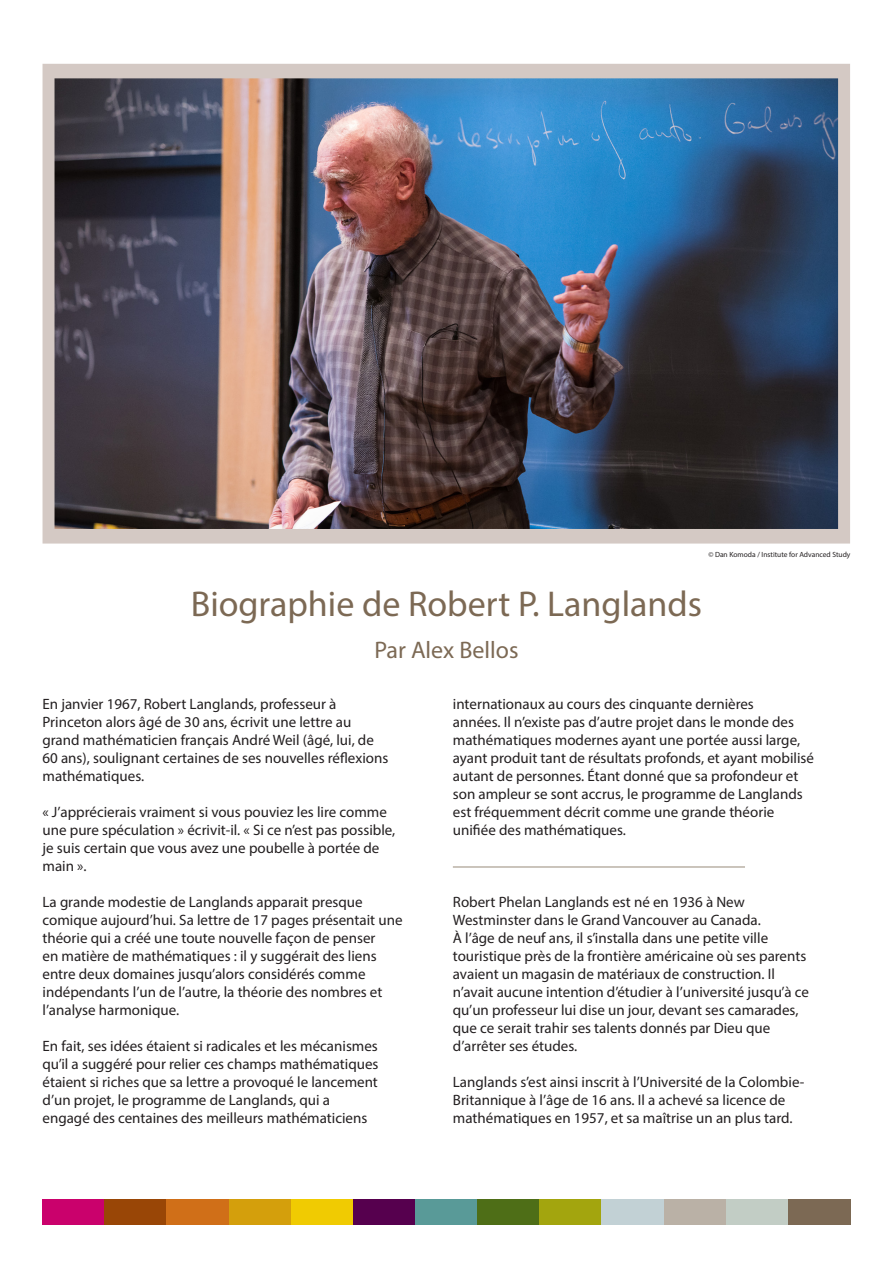
<style>
.page{position:relative;width:893px;height:1263px;background:#fff}
.page>*{position:absolute;margin:0;border:0;box-sizing:border-box;transform-origin:0 0}
.Heading{font:36px "Myriad Pro";color:#7c6954}
.Citation{font:24px "Myriad Pro";color:#7c6954}
.Brød{font:15px/18px "Myriad Pro";color:#231f20}
.Footnote_Text{font:7.5px "Myriad Pro";color:#231f20}
</style>
<div class="page">
<div style="left:43px;top:1199px;width:62px;height:26px;background:#ca016c"></div>
<div style="left:105px;top:1199px;width:62px;height:26px;background:#994606"></div>
<div style="left:167px;top:1199px;width:62px;height:26px;background:#d06f18"></div>
<div style="left:229px;top:1199px;width:62px;height:26px;background:#d49f0c"></div>
<div style="left:291px;top:1199px;width:62px;height:26px;background:#f0cb02"></div>
<div style="left:353px;top:1199px;width:62px;height:26px;background:#56004e"></div>
<div style="left:415px;top:1199px;width:63px;height:26px;background:#599a98"></div>
<div style="left:478px;top:1199px;width:62px;height:26px;background:#4e6e17"></div>
<div style="left:540px;top:1199px;width:62px;height:26px;background:#a3a50e"></div>
<div style="left:602px;top:1199px;width:62px;height:26px;background:#c2d1d5"></div>
<div style="left:664px;top:1199px;width:62px;height:26px;background:#bab1a6"></div>
<div style="left:726px;top:1199px;width:62px;height:26px;background:#c2cdc5"></div>
<div style="left:788px;top:1199px;width:62px;height:26px;background:#7c6954"></div>
<img style="left:43px;top:64px;width:807px;height:479px">
<hr style="left:453px;top:866px;width:292px;height:2px;background:#bab1a6">
<p class="Footnote_Text" style="left:708px;top:550px;width:144px">© Dan Komoda / Institute for Advanced Study</p>
<p class="Heading" style="left:191px;top:582px;width:513px">Biographie de Robert P. Langlands</p>
<p class="Citation" style="left:374px;top:635px;width:146px">Par Alex Bellos</p>
<p class="Brød" style="left:453px;top:694px;width:363px">internationaux au cours des cinquante dernières<br>années. Il n’existe pas d’autre projet dans le monde des mathématiques modernes ayant une portée aussi large, ayant produit tant de résultats profonds, et ayant mobilisé autant de personnes. Étant donné que sa profondeur et son ampleur se sont accrus, le programme de Langlands est fréquemment décrit comme une grande théorie unifiée des mathématiques.</p>
<p class="Brød" style="left:43px;top:694px;width:347px">En janvier 1967, Robert Langlands, professeur à Princeton alors âgé de 30 ans, écrivit une lettre au grand mathématicien français André Weil (âgé, lui, de 60 ans), soulignant certaines de ses nouvelles réflexions mathématiques.</p>
<p class="Brød" style="left:43px;top:802px;width:354px">« J’apprécierais vraiment si vous pouviez les lire comme une pure spéculation » écrivit-il. « Si ce n’est pas possible, je suis certain que vous avez une poubelle à portée de main ».</p>
<p class="Brød" style="left:43px;top:892px;width:361px">La grande modestie de Langlands apparait presque comique aujourd’hui. Sa lettre de 17 pages présentait une théorie qui a créé une toute nouvelle façon de penser<br>en matière de mathématiques : il y suggérait des liens entre deux domaines jusqu’alors considérés comme indépendants l’un de l’autre, la théorie des nombres et l’analyse harmonique.</p>
<p class="Brød" style="left:43px;top:1036px;width:338px">En fait, ses idées étaient si radicales et les mécanismes qu’il a suggéré pour relier ces champs mathématiques étaient si riches que sa lettre a provoqué le lancement d’un projet, le programme de Langlands, qui a engagé des centaines des meilleurs mathématiciens</p>
<p class="Brød" style="left:453px;top:892px;width:358px">Robert Phelan Langlands est né en 1936 à New Westminster dans le Grand Vancouver au Canada.<br>À l’âge de neuf ans, il s’installa dans une petite ville touristique près de la frontière américaine où ses parents avaient un magasin de matériaux de construction. Il n’avait aucune intention d’étudier à l’université jusqu’à ce qu’un professeur lui dise un jour, devant ses camarades, que ce serait trahir ses talents donnés par Dieu que d’arrêter ses études.</p>
<p class="Brød" style="left:453px;top:1072px;width:353px">Langlands s’est ainsi inscrit à l’Université de la Colombie-<br>Britannique à l’âge de 16 ans. Il a achevé sa licence de mathématiques en 1957, et sa maîtrise un an plus tard.</p>
</div>
